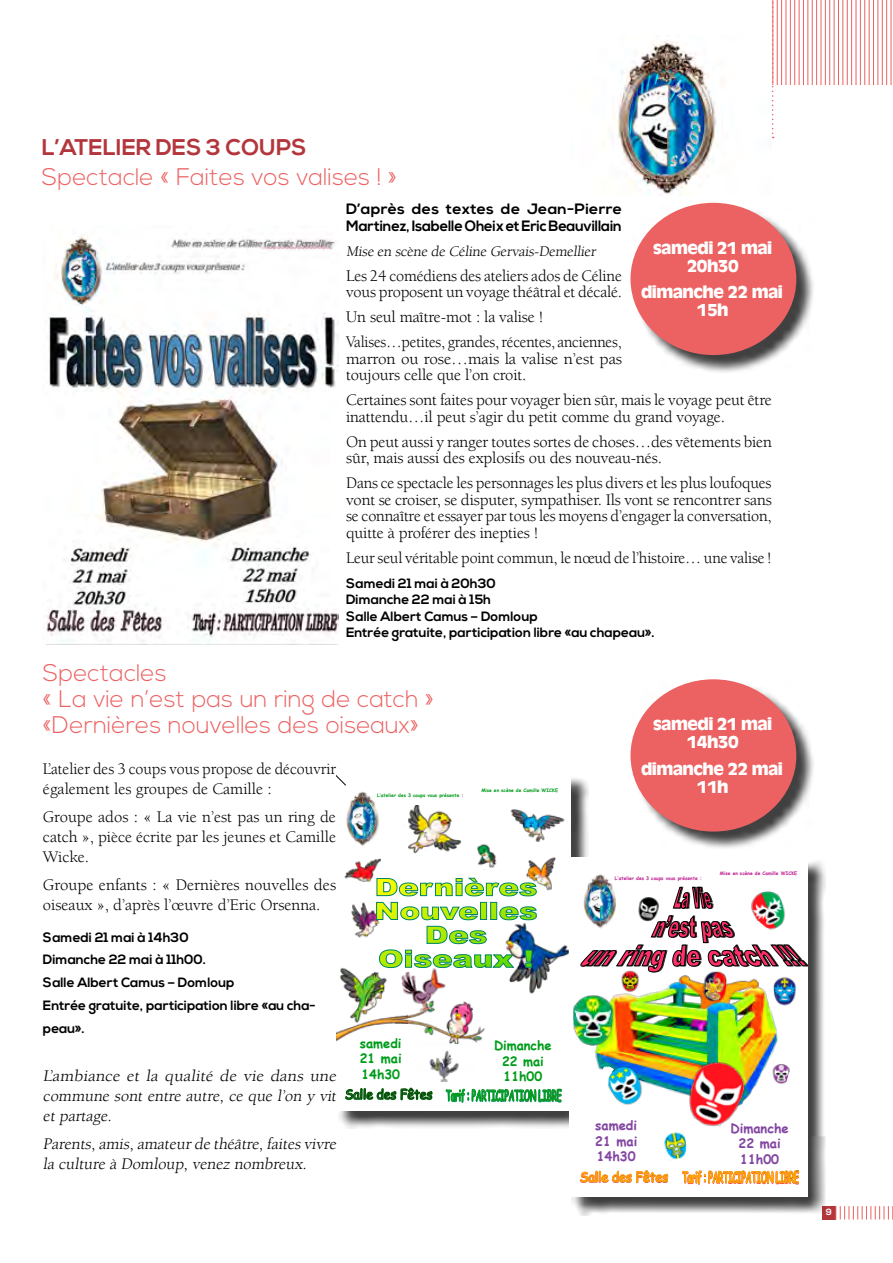
<style>
.page{position:relative;width:893px;height:1263px;background:#fff}
.page>*{position:absolute;margin:0;border:0;box-sizing:border-box;transform-origin:0 0}
.t1{font:300 24px/26px "Nexa";color:#ec6161}
.t2{font:700 22.65px "Nexa";color:#b3363d}
.t3{font:700 18px/18px "Antique Oli";letter-spacing:-.03em;color:#fff;text-align:center}
.t4{font:16.5px/16.5px "Berkeley LT";letter-spacing:-.01em;color:#000}
.t5{font:italic 16.5px/19.8px "Berkeley LT";color:#000;text-align:justify;scale:1.05 1}
.t6{font:italic 16.5px/19.8px "Berkeley LT";color:#000}
.t7{font:700 15px/16.5px "Nexa";letter-spacing:-.01em;color:#000;scale:1.05 1}
.t8{font:15px "Berkeley LT";color:#000}
.t9{font:700 13.5px/22.8px "Nexa";color:#000}
.t10{font:700 12.9px/15.5px "Comic Sans MS";color:#8246a1;text-align:center}
.t11{font:700 12.75px/15.3px "Comic Sans MS";color:#009c1a;text-align:center}
.t12{font:700 9px "Nexa";color:#fff}
.t13{font:700 4.8px "Comic Sans MS";color:#009c1a}
.t14{font:700 4.8px "Comic Sans MS";color:#be1e92}
.s1{color:#be1e92}
</style>
<div class="page">
<hr style="left:777px;top:0;width:1px;height:85px;background:#ec6161">
<hr style="left:781px;top:0;width:1px;height:85px;background:#ec6161">
<hr style="left:786px;top:0;width:1px;height:85px;background:#ec6161">
<hr style="left:790px;top:0;width:1px;height:85px;background:#ec6161">
<hr style="left:794px;top:0;width:1px;height:85px;background:#ec6161">
<hr style="left:799px;top:0;width:1px;height:85px;background:#ec6161">
<hr style="left:803px;top:0;width:1px;height:85px;background:#ec6161">
<hr style="left:808px;top:0;width:1px;height:85px;background:#ec6161">
<hr style="left:812px;top:0;width:1px;height:85px;background:#ec6161">
<hr style="left:816px;top:0;width:1px;height:85px;background:#ec6161">
<hr style="left:821px;top:0;width:1px;height:85px;background:#ec6161">
<hr style="left:825px;top:0;width:1px;height:85px;background:#ec6161">
<hr style="left:829px;top:0;width:1px;height:85px;background:#ec6161">
<hr style="left:834px;top:0;width:1px;height:85px;background:#ec6161">
<hr style="left:838px;top:0;width:1px;height:85px;background:#ec6161">
<hr style="left:843px;top:0;width:1px;height:85px;background:#ec6161">
<hr style="left:847px;top:0;width:1px;height:85px;background:#ec6161">
<hr style="left:851px;top:0;width:1px;height:85px;background:#ec6161">
<hr style="left:856px;top:0;width:1px;height:85px;background:#ec6161">
<hr style="left:860px;top:0;width:1px;height:85px;background:#ec6161">
<hr style="left:864px;top:0;width:1px;height:85px;background:#ec6161">
<hr style="left:869px;top:0;width:1px;height:85px;background:#ec6161">
<hr style="left:873px;top:0;width:1px;height:85px;background:#ec6161">
<hr style="left:878px;top:0;width:1px;height:85px;background:#ec6161">
<hr style="left:882px;top:0;width:1px;height:85px;background:#ec6161">
<hr style="left:886px;top:0;width:1px;height:85px;background:#ec6161">
<hr style="left:891px;top:0;width:1px;height:85px;background:#ec6161">
<hr style="left:892px;top:0;width:1px;height:85px;background:#ec6161">
<div style="left:822px;top:1206px;width:14px;height:13px;background:#b3363d"></div>
<svg style="left:772px;top:0;width:2px;height:138px"></svg>
<svg style="left:836px;top:1206px;width:57px;height:13px"></svg>
<img style="left:46px;top:236px;width:293px;height:406px">
<div style="left:338px;top:776px;width:251px;height:353px;background:#000;opacity:.75"></div>
<div style="left:336px;top:774px;width:235px;height:337px;background:#fff"></div>
<img style="left:336px;top:967px;width:59px;height:75px">
<img style="left:395px;top:1001px;width:90px;height:42px">
<img style="left:400px;top:968px;width:49px;height:45px">
<img style="left:418px;top:1041px;width:56px;height:41px">
<img style="left:346px;top:791px;width:33px;height:55px">
<svg style="left:446px;top:1073px;width:116px;height:30px"></svg>
<svg style="left:345px;top:1061px;width:87px;height:40px"></svg>
<img style="left:344px;top:858px;width:37px;height:27px">
<img style="left:510px;top:809px;width:55px;height:33px">
<img style="left:492px;top:917px;width:77px;height:77px">
<img style="left:526px;top:857px;width:30px;height:37px">
<svg style="left:474px;top:979px;width:20px;height:27px"></svg>
<img style="left:477px;top:844px;width:20px;height:24px">
<img style="left:408px;top:806px;width:53px;height:48px">
<img style="left:351px;top:901px;width:29px;height:36px">
<svg style="left:336px;top:775px;width:10px;height:11px"></svg>
<svg style="left:377px;top:878px;width:159px;height:18px"></svg>
<svg style="left:376px;top:902px;width:102px;height:18px"></svg>
<div style="left:480px;top:902px;width:7px;height:18px;border:1px solid #008564"></div>
<div style="left:490px;top:902px;width:7px;height:18px;border:1px solid #008564"></div>
<svg style="left:500px;top:906px;width:37px;height:14px"></svg>
<svg style="left:374px;top:926px;width:140px;height:42px"></svg>
<svg style="left:525px;top:950px;width:7px;height:17px"></svg>
<div style="left:572px;top:859px;width:254px;height:357px;background:#000;opacity:.75"></div>
<div style="left:569px;top:857px;width:238px;height:340px;background:#fff"></div>
<svg style="left:754px;top:1170px;width:45px;height:15px"></svg>
<img style="left:708px;top:972px;width:82px;height:109px">
<img style="left:772px;top:974px;width:24px;height:32px">
<img style="left:580px;top:974px;width:174px;height:211px">
<svg style="left:598px;top:1066px;width:16px;height:23px"></svg>
<img style="left:573px;top:1019px;width:53px;height:28px">
<img style="left:573px;top:972px;width:117px;height:47px">
<img style="left:772px;top:1061px;width:17px;height:23px">
<svg style="left:787px;top:1072px;width:3px;height:11px"></svg>
<img style="left:580px;top:874px;width:123px;height:93px">
<img style="left:670px;top:1047px;width:88px;height:93px">
<svg style="left:581px;top:887px;width:226px;height:85px"></svg>
<div style="left:633px;top:681px;width:182px;height:170px;background:#000;opacity:.75"></div>
<div style="left:630px;top:679px;width:166px;height:152px;background:#ec6161;border-radius:50%"></div>
<img style="left:603px;top:41px;width:114px;height:154px">
<div style="left:633px;top:205px;width:182px;height:169px;background:#000;opacity:.75"></div>
<div style="left:630px;top:203px;width:166px;height:152px;background:#ec6161;border-radius:50%"></div>
<h2 class="t2" style="left:42px;top:134px;width:266px">L’ATELIER DES 3 COUPS</h2>
<h1 class="t1" style="left:42px;top:165px;width:357px">Spectacle « Faites vos valises ! »</h1>
<p class="t7" style="left:346px;top:201px;width:264px">D’après des textes de Jean-Pierre<br>Martinez, Isabelle Oheix et Eric Beauvillain</p>
<p class="t8" style="left:346px;top:243px;width:253px">Mise en scène de Céline Gervais-Demellier</p>
<p class="t4" style="left:346px;top:267px;width:278px">Les 24 comédiens des ateliers ados de Céline vous proposent un voyage théâtral et décalé.</p>
<p class="t4" style="left:346px;top:305px;width:277px;line-height:25px">Un seul maître-mot : la valise !<br>Valises…petites, grandes, récentes, anciennes,</p>
<p class="t4" style="left:346px;top:350px;width:277px">marron ou rose…mais la valise n’est pas toujours celle que l’on croit.</p>
<p class="t4" style="left:346px;top:392px;width:427px">Certaines sont faites pour voyager bien sûr, mais le voyage peut être inattendu…il peut s’agir du petit comme du grand voyage.</p>
<p class="t4" style="left:346px;top:433px;width:427px">On peut aussi y ranger toutes sortes de choses…des vêtements bien sûr, mais aussi des explosifs ou des nouveau-nés.</p>
<p class="t4" style="left:346px;top:475px;width:427px;text-align:justify">Dans ce spectacle les personnages les plus divers et les plus loufoques vont se croiser, se disputer, sympathiser. Ils vont se rencontrer sans se connaître et essayer par tous les moyens d’engager la conversation, quitte à proférer des inepties !</p>
<p class="t4" style="left:346px;top:549px;width:427px">Leur seul véritable point commun, le nœud de l’histoire… une valise !</p>
<p class="t9" style="left:346px;top:575px;width:310px;line-height:16.5px">Samedi 21 mai à 20h30<br>Dimanche 22 mai à 15h<br>Salle Albert Camus – Domloup<br>Entrée gratuite, participation libre «au chapeau».</p>
<p class="t3" style="left:653px;top:239px;width:121px">samedi 21 mai<br>20h30</p>
<p class="t3" style="left:641px;top:284px;width:143px">dimanche 22 mai<br>15h</p>
<h1 class="t1" style="left:43px;top:661px;width:393px">Spectacles<br>« La vie n’est pas un ring de catch » «Dernières nouvelles des oiseaux»</h1>
<p class="t4" style="left:43px;top:760px;width:295px;line-height:19.8px">L’atelier des 3 coups vous propose de découvrir également les groupes de Camille :</p>
<p class="t4" style="left:43px;top:808px;width:295px;line-height:19.8px;text-align:justify">Groupe ados : « La vie n’est pas un ring de catch », pièce écrite par les jeunes et Camille Wicke.</p>
<p class="t4" style="left:43px;top:876px;width:295px;line-height:19.8px">Groupe enfants : « Dernières nouvelles des oiseaux », d’après l’œuvre d’Eric Orsenna.</p>
<p class="t9" style="left:43px;top:926px;width:274px">Samedi 21 mai à 14h30<br>Dimanche 22 mai à 11h00.<br>Salle Albert Camus – Domloup<br>Entrée gratuite, participation libre «au cha&shy;peau».</p>
<p class="t5" style="left:43px;top:1066px;width:283px">L’ambiance et la qualité de vie dans une commune sont entre autre, ce que l’on y vit et partage.</p>
<p class="t6" style="left:43px;top:1134px;width:298px">Parents,amis,amateur de théâtre,faites vivre la culture à Domloup, venez nombreux.</p>
<p class="t13" style="left:377px;top:793px;width:88px">L’atelier des 3 coups vous présente <span class="s1">:</span></p>
<p class="t11" style="left:360px;top:1037px;width:43px;text-align:justify">samedi 21 mai 14h30</p>
<p class="t13" style="left:481px;top:788px;width:78px">Mise en scène de Camille WICKE</p>
<p class="t11" style="left:494px;top:1039px;width:59px">Dimanche<br>22 mai<br>11h00</p>
<p class="t3" style="left:653px;top:716px;width:121px">samedi 21 mai<br>14h30</p>
<p class="t3" style="left:641px;top:760px;width:143px">dimanche 22 mai<br>11h</p>
<p class="t14" style="left:615px;top:876px;width:88px">L’atelier des 3 coups vous présente :</p>
<p class="t14" style="left:720px;top:871px;width:79px">Mise en scène de Camille WICKE</p>
<p class="t10" style="left:595px;top:1119px;width:44px;text-align:justify">samedi 21 mai 14h30</p>
<p class="t10" style="left:730px;top:1121px;width:60px">Dimanche<br>22 mai<br>11h00</p>
<p class="t12" style="left:826px;top:1207px;width:8px">9</p>
</div>
